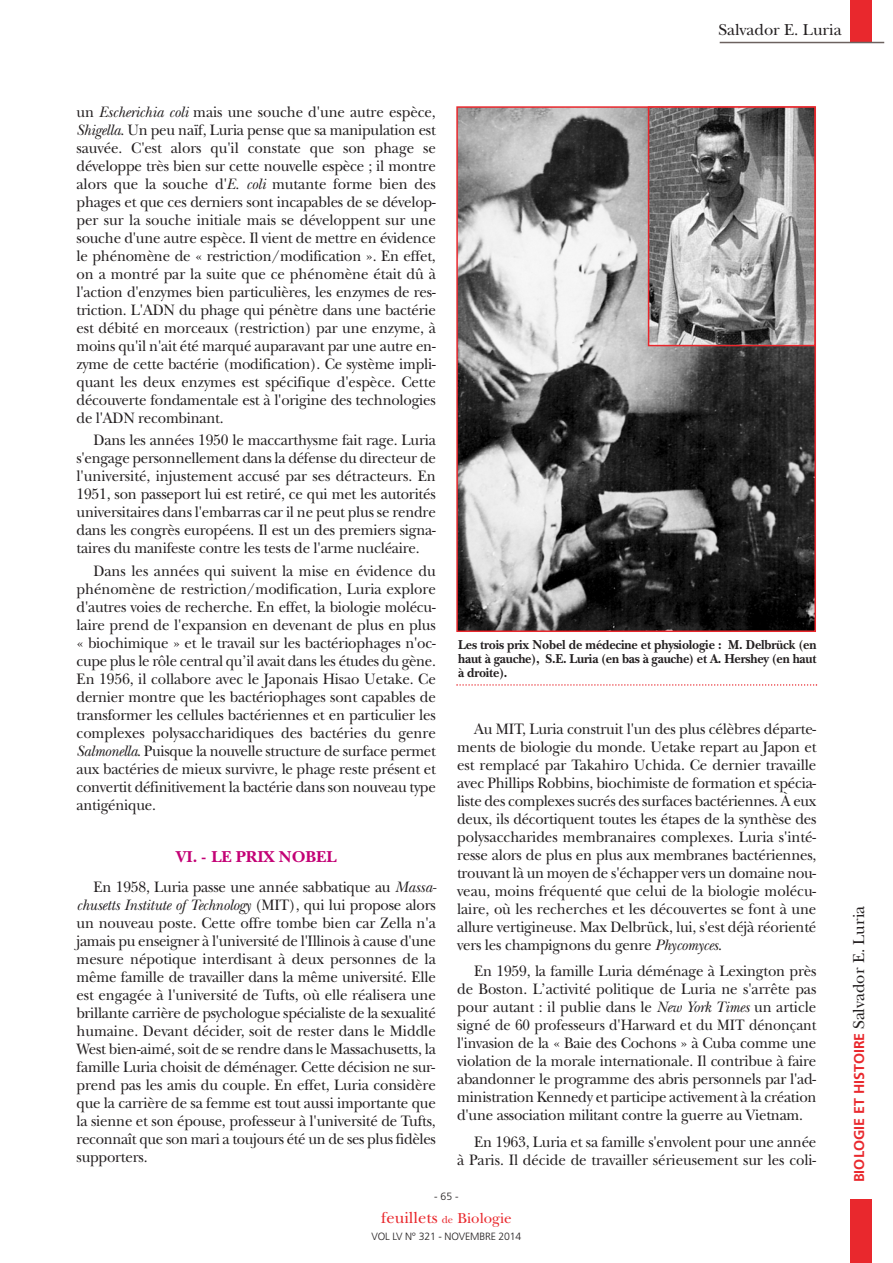
<style>
.page{position:relative;width:893px;height:1263px;background:#fff}
.page>*{position:absolute;margin:0;border:0;box-sizing:border-box;transform-origin:0 0}
.t1{font:16.5px "New Baskerville";color:#e9282d}
.t2{font:16.5px "New Baskerville Bold SC";letter-spacing:-.005em;color:#c30175}
.t3{font:16.5px "New Baskerville";color:#231f20}
.t4{font:15.75px/18px "New Baskerville";letter-spacing:-.015em;color:#231f20;text-align:justify;scale:.95 1}
.t5{font:700 14.25px "Frutiger";color:#e9282d}
.t6{font:700 13.5px/14.2px "New Baskerville";letter-spacing:-.015em;color:#231f20;text-align:justify;scale:.94 1}
.t7{font:300 10.5px "Frutiger";letter-spacing:-.015em;color:#231f20}
.s1{font-style:italic}
.s2{font-size:10.5px}
.s3{font-size:15px}
.s4{font-family:"New Baskerville";font-weight:400;font-size:16.5px;color:#231f20}
</style>
<div class="page">
<svg style="left:456px;top:684px;width:361px;height:2px"></svg>
<div style="left:850px;top:0;width:21px;height:43px;background:#e9282d"></div>
<div style="left:850px;top:1199px;width:21px;height:64px;background:#e9282d"></div>
<hr style="left:720px;top:42px;width:164px;height:1px;background:#6c625f">
<img style="left:459px;top:109px;width:354px;height:520px">
<div style="left:456px;top:106px;width:360px;height:526px;border:2px solid #e9282d"></div>
<img style="left:651px;top:109px;width:162px;height:234px">
<div style="left:648px;top:106px;width:168px;height:240px;border:2px solid #e9282d"></div>
<p class="t3" style="left:718px;top:24px;width:125px">Salvador E. Luria</p>
<p class="t4" style="left:77px;top:105px;width:380px">un <span class="s1">Escherichia coli</span> mais une souche d'une autre espèce, <span class="s1">Shigella</span>. Un peu naïf, Luria pense que sa manipulation est sauvée. C'est alors qu'il constate que son phage se développe très bien sur cette nouvelle espèce ; il montre alors que la souche d'<span class="s1">E. coli</span> mutante forme bien des phages et que ces derniers sont incapables de se dévelop&shy;per sur la souche initiale mais se développent sur une souche d'une autre espèce. Il vient de mettre en évidence le phénomène de « restriction/modification ». En effet, on a montré par la suite que ce phénomène était dû à l'action d'enzymes bien particulières, les enzymes de res&shy;triction. L'ADN du phage qui pénètre dans une bactérie est débité en morceaux (restriction) par une enzyme, à moins qu'il n'ait été marqué auparavant par une autre en&shy;zyme de cette bactérie (modification). Ce système impli&shy;quant les deux enzymes est spécifique d'espèce. Cette découverte fondamentale est à l'origine des technologies de l'ADN recombinant.</p>
<p class="t4" style="left:77px;top:433px;width:380px;text-indent:17px">Dans les années 1950 le maccarthysme fait rage. Luria s'engage personnellement dans la défense du directeur de l'université, injustement accusé par ses détracteurs. En 1951, son passeport lui est retiré, ce qui met les autorités universitaires dans l'embarras car il ne peut plus se rendre dans les congrès européens. Il est un des premiers signa&shy;taires du manifeste contre les tests de l'arme nucléaire.</p>
<p class="t4" style="left:77px;top:563px;width:380px;text-indent:17px">Dans les années qui suivent la mise en évidence du phénomène de restriction/modification, Luria explore d'autres voies de recherche. En effet, la biologie molécu&shy;laire prend de l'expansion en devenant de plus en plus « biochimique » et le travail sur les bactériophages n'oc&shy;cupe plus le rôle central qu’il avait dans les études du gène.<br>En 1956, il collabore avec le Japonais Hisao Uetake. Ce dernier montre que les bactériophages sont capables de transformer les cellules bactériennes et en particulier les complexes polysaccharidiques des bactéries du genre <span class="s1">Salmonella</span>. Puisque la nouvelle structure de surface permet aux bactéries de mieux survivre, le phage reste présent et convertit définitivement la bactérie dans son nouveau type antigénique.</p>
<p class="t2" style="left:176px;top:850px;width:162px">VI. - LE PRIX NOBEL</p>
<p class="t4" style="left:77px;top:880px;width:380px;text-indent:17px">En 1958, Luria passe une année sabbatique au <span class="s1">Massa&shy;chusetts Institute of Technology</span> (MIT), qui lui propose alors un nouveau poste. Cette offre tombe bien car Zella n'a jamais pu enseigner à l'université de l'Illinois à cause d'une mesure népotique interdisant à deux personnes de la même famille de travailler dans la même université. Elle est engagée à l'université de Tufts, où elle réalisera une brillante carrière de psychologue spécialiste de la sexualité humaine. Devant décider, soit de rester dans le Middle West bien-aimé, soit de se rendre dans le Massachusetts, la famille Luria choisit de déménager. Cette décision ne sur&shy;prend pas les amis du couple. En effet, Luria considère que la carrière de sa femme est tout aussi importante que la sienne et son épouse, professeur à l'université de Tufts, reconnaît que son mari a toujours été un de ses plus fidèles supporters.</p>
<p class="t6" style="left:458px;top:639px;width:383px">Les trois prix Nobel de médecine et physiologie : M. Delbrück (en haut à gauche), S.E. Luria (en bas à gauche) et A. Hershey (en haut à droite).</p>
<p class="t4" style="left:457px;top:721px;width:380px;text-indent:17px">Au MIT, Luria construit l'un des plus célèbres départe&shy;ments de biologie du monde. Uetake repart au Japon et est remplacé par Takahiro Uchida. Ce dernier travaille avec Phillips Robbins, biochimiste de formation et spécia&shy;liste des complexes sucrés des surfaces bactériennes. À eux deux, ils décortiquent toutes les étapes de la synthèse des polysaccharides membranaires complexes. Luria s'inté&shy;resse alors de plus en plus aux membranes bactériennes, trouvant là un moyen de s'échapper vers un domaine nou&shy;veau, moins fréquenté que celui de la biologie molécu&shy;laire, où les recherches et les découvertes se font à une allure vertigineuse. Max Delbrück, lui, s'est déjà réorienté vers les champignons du genre <span class="s1">Phycomyces</span>.</p>
<p class="t4" style="left:457px;top:964px;width:380px;text-indent:17px">En 1959, la famille Luria déménage à Lexington près de Boston. L’activité politique de Luria ne s'arrête pas pour autant : il publie dans le <span class="s1">New York Times</span> un article signé de 60 professeurs d'Harward et du MIT dénonçant l'invasion de la « Baie des Cochons » à Cuba comme une violation de la morale internationale. Il contribue à faire abandonner le programme des abris personnels par l'ad&shy;ministration Kennedy et participe activement à la création d'une association militant contre la guerre au Vietnam.</p>
<p class="t4" style="left:457px;top:1134px;width:380px;text-align:right">En 1963, Luria et sa famille s'envolent pour une année<br>à Paris. Il décide de travailler sérieusement sur les coli-</p>
<p class="t7" style="left:434px;top:1192px;width:26px">- 65 -</p>
<p class="t1" style="left:381px;top:1212px;width:132px">feuillets <span class="s2">de</span> <span class="s3">Biologie</span></p>
<p class="t7" style="left:372px;top:1232px;width:151px">VOL LV N° 321 - NOVEMBRE 2014</p>
<p class="t5" style="left:853px;top:1182px;width:278px;rotate:-90deg">BIOLOGIE ET HISTOIRE <span class="s4">Salvador E. Luria</span></p>
</div>
